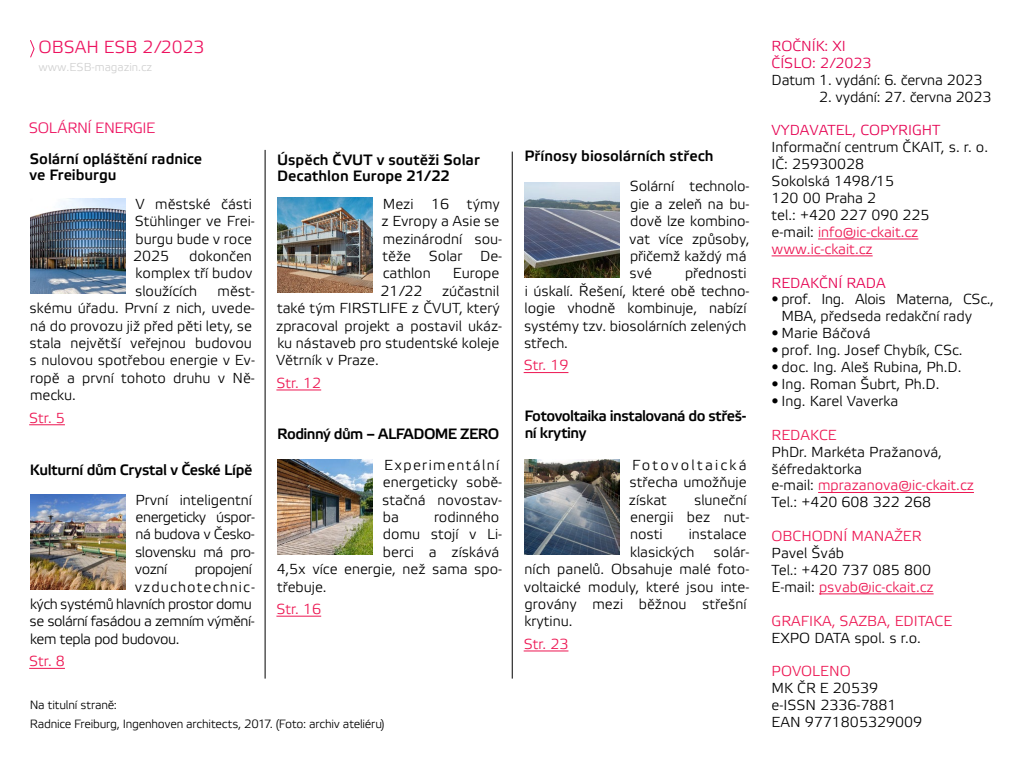
<style>
.page{position:relative;width:1024px;height:768px;background:#fff}
.page>*{position:absolute;margin:0;border:0;box-sizing:border-box;transform-origin:0 0}
.t1{font:17.5px "Etelka Light Pro";color:#ed125f}
.t2{font:15px/16.2px "Etelka Medium Pro";letter-spacing:-.005em;color:#000}
.t3{font:15px/16.2px "Etelka Medium Pro";letter-spacing:-.035em;color:#000}
.t4{font:15px "Etelka Medium Pro";letter-spacing:-.025em;color:#000}
.t5{font:15px "Etelka Medium Pro";letter-spacing:-.04em;color:#000}
.t6{font:15px "Etelka Light Pro";letter-spacing:-.025em;color:#ed125f}
.t7{font:14.5px/17.4px "Etelka Light Pro";color:#000}
.t8{font:14.5px/17.4px "Etelka Light Pro";letter-spacing:-.03em;color:#000}
.t9{font:14.5px "Etelka Light Pro";color:#ed1652}
.t10{font:14.5px/16.9px "Etelka Light Pro";color:#e50051}
.t11{font:14.5px/16.9px "Etelka Light Pro";letter-spacing:-.02em;color:#000}
.t12{font:14.5px "Etelka Light Pro";letter-spacing:.08em;color:#000}
.t13{font:12px/19.4px "Etelka Light Pro";letter-spacing:-.02em;color:#000}
.t14{font:11.5px "Etelka Light Pro";color:#d0d0d0}
.s1{color:#ed1652}
.s2{font-family:"Helvetica Neue LT Pro";font-weight:100;font-stretch:expanded}
</style>
<div class="page">
<hr style="left:818px;top:239px;width:100px;height:1px;background:#ed1652">
<hr style="left:772px;top:256px;width:101px;height:1px;background:#ed1652">
<hr style="left:818px;top:492px;width:156px;height:1px;background:#ed1652">
<hr style="left:819px;top:594px;width:115px;height:1px;background:#ed1652">
<hr style="left:276px;top:390px;width:45px;height:1px;background:#ed1652">
<hr style="left:276px;top:616px;width:45px;height:1px;background:#ed1652">
<img style="left:277px;top:198px;width:96px;height:95px">
<img style="left:277px;top:460px;width:96px;height:95px">
<svg style="left:30px;top:40px;width:5px;height:18px"></svg>
<hr style="left:29px;top:424px;width:36px;height:1px;background:#ed1652">
<hr style="left:29px;top:668px;width:36px;height:1px;background:#ed1652">
<img style="left:30px;top:199px;width:96px;height:95px">
<img style="left:30px;top:495px;width:96px;height:95px">
<hr style="left:265px;top:150px;width:1px;height:529px;background:#000">
<hr style="left:512px;top:152px;width:1px;height:527px;background:#000">
<hr style="left:524px;top:372px;width:44px;height:1px;background:#ed1652">
<hr style="left:524px;top:651px;width:44px;height:1px;background:#ed1652">
<img style="left:524px;top:182px;width:96px;height:95px">
<img style="left:524px;top:460px;width:96px;height:95px">
<p class="t1" style="left:38px;top:37px;width:168px">OBSAH ESB 2/2023</p>
<p class="t14" style="left:38px;top:61px;width:115px">www.ESB-magazin.cz</p>
<p class="t6" style="left:29px;top:120px;width:128px">SOLÁRNÍ ENERGIE</p>
<p class="t2" style="left:30px;top:152px;width:174px">Solární opláštění radnice ve Freiburgu</p>
<p class="t7" style="left:133px;top:196px;width:123px">V městské části<br>Stühlinger ve Frei&shy;burgu bude v roce<br>2025</p>
<p class="t7" style="left:135px;top:248px;width:119px;text-align:justify;text-indent:54px">dokončen komplex tří budov sloužících</p>
<p class="t7" style="left:30px;top:283px;width:227px;text-indent:188px">měst&shy;skému úřadu. První z nich, uvede&shy;ná do provozu již před pěti lety, se stala největší veřejnou budovou s nulovou spotřebou energie v Ev&shy;ropě a první tohoto druhu v Ně&shy;mecku.</p>
<p class="t9" style="left:29px;top:410px;width:37px">Str. 5</p>
<p class="t4" style="left:30px;top:462px;width:224px">Kulturní dům Crystal v České Lípě</p>
<p class="t8" style="left:135px;top:492px;width:122px">První inteligentní energeticky úspor&shy;ná budova v Česko&shy;slovensku má pro&shy;vozní</p>
<p class="t8" style="left:195px;top:561px;width:59px">propojení</p>
<p class="t12" style="left:135px;top:579px;width:122px">vzduchotechnic-</p>
<p class="t8" style="left:30px;top:596px;width:223px">kých systémů hlavních prostor domu</p>
<p class="t8" style="left:30px;top:614px;width:227px">se solární fasádou a zemním výmění-</p>
<p class="t8" style="left:30px;top:631px;width:151px">kem tepla pod budovou.</p>
<p class="t9" style="left:29px;top:654px;width:37px">Str. 8</p>
<p class="t2" style="left:277px;top:152px;width:204px">Úspěch ČVUT v soutěži Solar<br>Decathlon Europe 21/22</p>
<p class="t7" style="left:382px;top:196px;width:122px">Mezi 16 týmy z Evropy a Asie se mezinárodní sou&shy;těže Solar De&shy;cathlon</p>
<p class="t7" style="left:453px;top:266px;width:48px">Europe</p>
<p class="t7" style="left:276px;top:283px;width:228px;text-indent:166px">zúčastnil také tým FIRSTLIFE z ČVUT, který zpracoval projekt a postavil ukáz&shy;ku nástaveb pro studentské koleje<br>Větrník v Praze.</p>
<p class="t9" style="left:276px;top:375px;width:46px">Str. 12</p>
<p class="t5" style="left:277px;top:425px;width:224px">Rodinný dům – ALFADOME ZERO</p>
<p class="t7" style="left:382px;top:457px;width:121px">Experimentální energeticky sobě&shy;stačná novostav&shy;ba</p>
<p class="t7" style="left:380px;top:283px;width:44px">21/22</p>
<p class="t7" style="left:434px;top:509px;width:67px">rodinného</p>
<p class="t7" style="left:383px;top:527px;width:121px">domu stojí v Li-</p>
<p class="t7" style="left:383px;top:544px;width:118px">berci a získává</p>
<p class="t7" style="left:277px;top:561px;width:227px">4,5x více energie, než sama spo-</p>
<p class="t7" style="left:277px;top:579px;width:51px">třebuje.</p>
<p class="t9" style="left:276px;top:601px;width:46px">Str. 16</p>
<p class="t13" style="left:30px;top:695px;width:356px">Na titulní straně:<br>Radnice Freiburg, Ingenhoven architects, 2017. (Foto: archiv ateliéru)</p>
<p class="t2" style="left:524px;top:148px;width:191px">Přínosy biosolárních střech</p>
<p class="t7" style="left:629px;top:179px;width:122px">Solární technolo&shy;gie a zeleň na bu&shy;dově lze kombino&shy;vat více způsoby, přičemž každý má své</p>
<p class="t7" style="left:524px;top:266px;width:227px;text-indent:161px">přednosti i úskalí. Řešení, které obě techno&shy;logie vhodně kombinuje, nabízí systémy tzv. biosolárních zelených střech.</p>
<p class="t9" style="left:524px;top:358px;width:46px">Str. 19</p>
<p class="t3" style="left:524px;top:409px;width:223px">Fotovoltaika instalovaná do střeš&shy;ní krytiny</p>
<p class="t7" style="left:629px;top:457px;width:119px;text-align:justify">Fotovoltaická střecha umožňuje získat</p>
<p class="t7" style="left:630px;top:492px;width:121px;text-indent:64px">sluneční energii bez nut&shy;nosti</p>
<p class="t7" style="left:630px;top:527px;width:118px;text-indent:59px">instalace klasických</p>
<p class="t7" style="left:524px;top:544px;width:227px;text-indent:190px">solár&shy;ních panelů. Obsahuje malé foto&shy;voltaické moduly, které jsou inte&shy;grovány mezi běžnou střešní krytinu.</p>
<p class="t9" style="left:524px;top:636px;width:46px">Str. 23</p>
<p class="t10" style="left:772px;top:38px;width:101px">ROČNÍK: XI<br>ČÍSLO: 2/2023</p>
<p class="t7" style="left:772px;top:72px;width:212px">Datum 1. vydání: 6. června 2023</p>
<p class="t7" style="left:819px;top:89px;width:174px">2. vydání: 27. června 2023</p>
<p class="t10" style="left:772px;top:123px;width:170px">VYDAVATEL, COPYRIGHT</p>
<p class="t7" style="left:772px;top:140px;width:218px;line-height:16.9px">Informační centrum ČKAIT, s. r. o.<br>IČ: 25930028<br>Sokolská 1498/15<br>120 00 Praha 2<br>tel.: +420 227 090 225<br>e-mail: <span class="s1">info@ic-ckait.cz www.ic-ckait.cz</span></p>
<p class="t10" style="left:772px;top:275px;width:116px">REDAKČNÍ RADA</p>
<p class="t11" style="left:782px;top:292px;width:214px;text-indent:-10px"><span class="s2">•</span> prof. Ing. Alois Materna, CSc.,<br>MBA, předseda redakční rady</p>
<p class="t7" style="left:772px;top:326px;width:100px"><span class="s2">•</span> Marie Báčová</p>
<p class="t7" style="left:772px;top:342px;width:192px"><span class="s2">•</span> prof. Ing. Josef Chybík, CSc.</p>
<p class="t7" style="left:772px;top:359px;width:191px"><span class="s2">•</span> doc. Ing. Aleš Rubina, Ph.D.</p>
<p class="t7" style="left:772px;top:376px;width:169px"><span class="s2">•</span> Ing. Roman Šubrt, Ph.D.</p>
<p class="t7" style="left:772px;top:393px;width:128px"><span class="s2">•</span> Ing. Karel Vaverka</p>
<p class="t9" style="left:772px;top:427px;width:67px">REDAKCE</p>
<p class="t7" style="left:772px;top:444px;width:204px;line-height:16.9px">PhDr. Markéta Pražanová, šéfredaktorka<br>e-mail: <span class="s1">mprazanova@ic-ckait.cz<br></span>Tel.: +420 608 322 268</p>
<p class="t9" style="left:772px;top:528px;width:151px">OBCHODNÍ MANAŽER</p>
<p class="t7" style="left:772px;top:546px;width:164px;line-height:16.9px">Pavel Šváb<br>Tel.: +420 737 085 800<br>E-mail: <span class="s1">psvab@ic-ckait.cz</span></p>
<p class="t9" style="left:772px;top:613px;width:182px">GRAFIKA, SAZBA, EDITACE</p>
<p class="t7" style="left:772px;top:630px;width:151px">EXPO DATA spol. s r.o.</p>
<p class="t9" style="left:772px;top:664px;width:81px">POVOLENO</p>
<p class="t7" style="left:772px;top:681px;width:152px;line-height:16.9px">MK ČR E 20539 e-ISSN 2336-7881<br>EAN 9771805329009</p>
</div>
